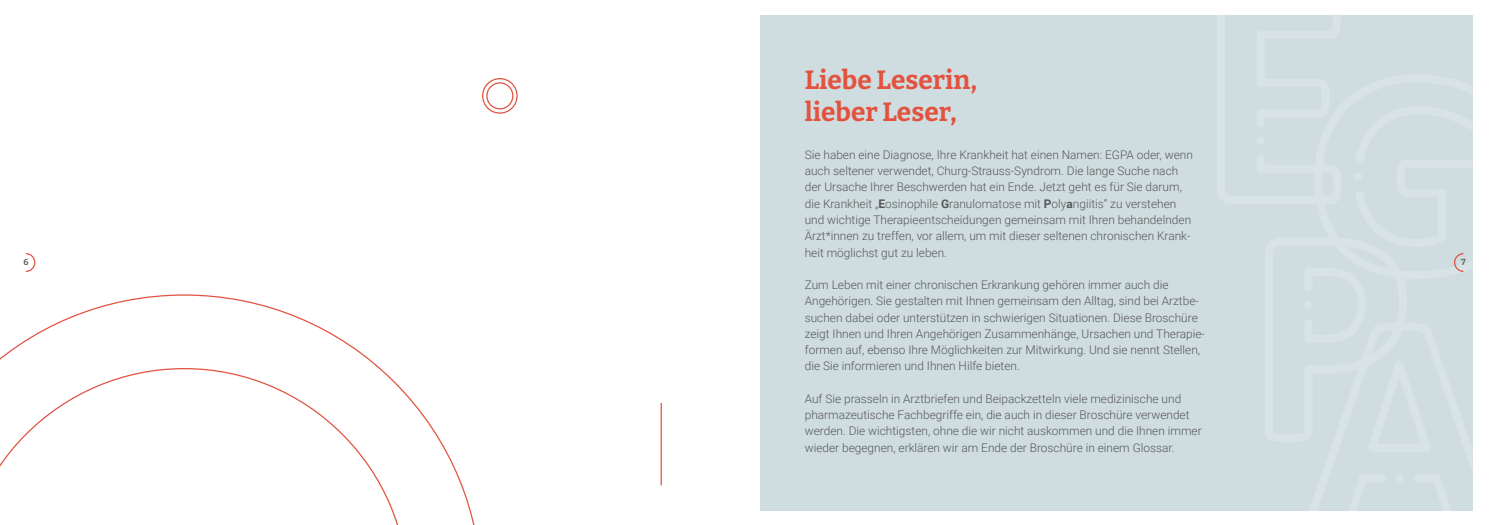
<style>
.page{position:relative;width:1489px;height:525px;background:#fff}
.page>*{position:absolute;margin:0;border:0;box-sizing:border-box;transform-origin:0 0}
.t1{font:700 26.25px/32.5px "Bitter";color:#e2523e}
.t2{font:300 11.88px/16.2px "Roboto";color:#575756}
.t3{font:600 8.75px "Bitter";color:#575756}
.s1{font-weight:700}
</style>
<div class="page">
<div style="left:760px;top:15px;width:712px;height:495px;background:#d0dde0"></div>
<svg style="left:1306px;top:322px;width:167px;height:189px"></svg>
<svg style="left:1472px;top:74px;width:1px;height:207px"></svg>
<svg style="left:1306px;top:322px;width:124px;height:129px"></svg>
<div style="left:1263px;top:237px;width:145px;height:206px;background:#d0dde0"></div>
<svg style="left:482px;top:78px;width:36px;height:36px"></svg>
<hr style="left:660px;top:403px;width:1px;height:82px;background:#e2523e">
<svg style="left:0;top:294px;width:475px;height:230px"></svg>
<svg style="left:26px;top:253px;width:10px;height:19px"></svg>
<svg style="left:1454px;top:253px;width:10px;height:19px"></svg>
<h1 class="t1" style="left:804px;top:62px;width:174px">Liebe Leserin, lieber Leser,</h1>
<p class="t2" style="left:804px;top:146px;width:389px">Sie haben eine Diagnose, Ihre Krankheit hat einen Namen: EGPA oder, wenn auch seltener verwendet, Churg-Strauss-Syndrom. Die lange Suche nach der Ursache Ihrer Beschwerden hat ein Ende. Jetzt geht es für Sie darum, die Krankheit „<span class="s1">E</span>osinophile <span class="s1">G</span>ranulomatose mit <span class="s1">P</span>oly<span class="s1">a</span>ngiitis“ zu verstehen und wichtige Therapieentscheidungen gemeinsam mit Ihren behandelnden Ärzt*innen zu treffen, vor allem, um mit dieser seltenen chronischen Krank&shy;heit möglichst gut zu leben.</p>
<p class="t2" style="left:804px;top:276px;width:401px">Zum Leben mit einer chronischen Erkrankung gehören immer auch die Angehörigen. Sie gestalten mit Ihnen gemeinsam den Alltag, sind bei Arztbe&shy;suchen dabei oder unterstützen in schwierigen Situationen. Diese Broschüre zeigt Ihnen und Ihren Angehörigen Zusammenhänge, Ursachen und Therapie&shy;formen auf, ebenso Ihre Möglichkeiten zur Mitwirkung. Und sie nennt Stellen, die Sie informieren und Ihnen Hilfe bieten.</p>
<p class="t2" style="left:804px;top:390px;width:398px">Auf Sie prasseln in Arztbriefen und Beipackzetteln viele medizinische und pharmazeutische Fachbegriffe ein, die auch in dieser Broschüre verwendet werden. Die wichtigsten, ohne die wir nicht auskommen und die Ihnen immer wieder begegnen, erklären wir am Ende der Broschüre in einem Glossar.</p>
<p class="t3" style="left:23px;top:256px;width:7px">6</p>
<p class="t3" style="left:1460px;top:257px;width:6px">7</p>
</div>
